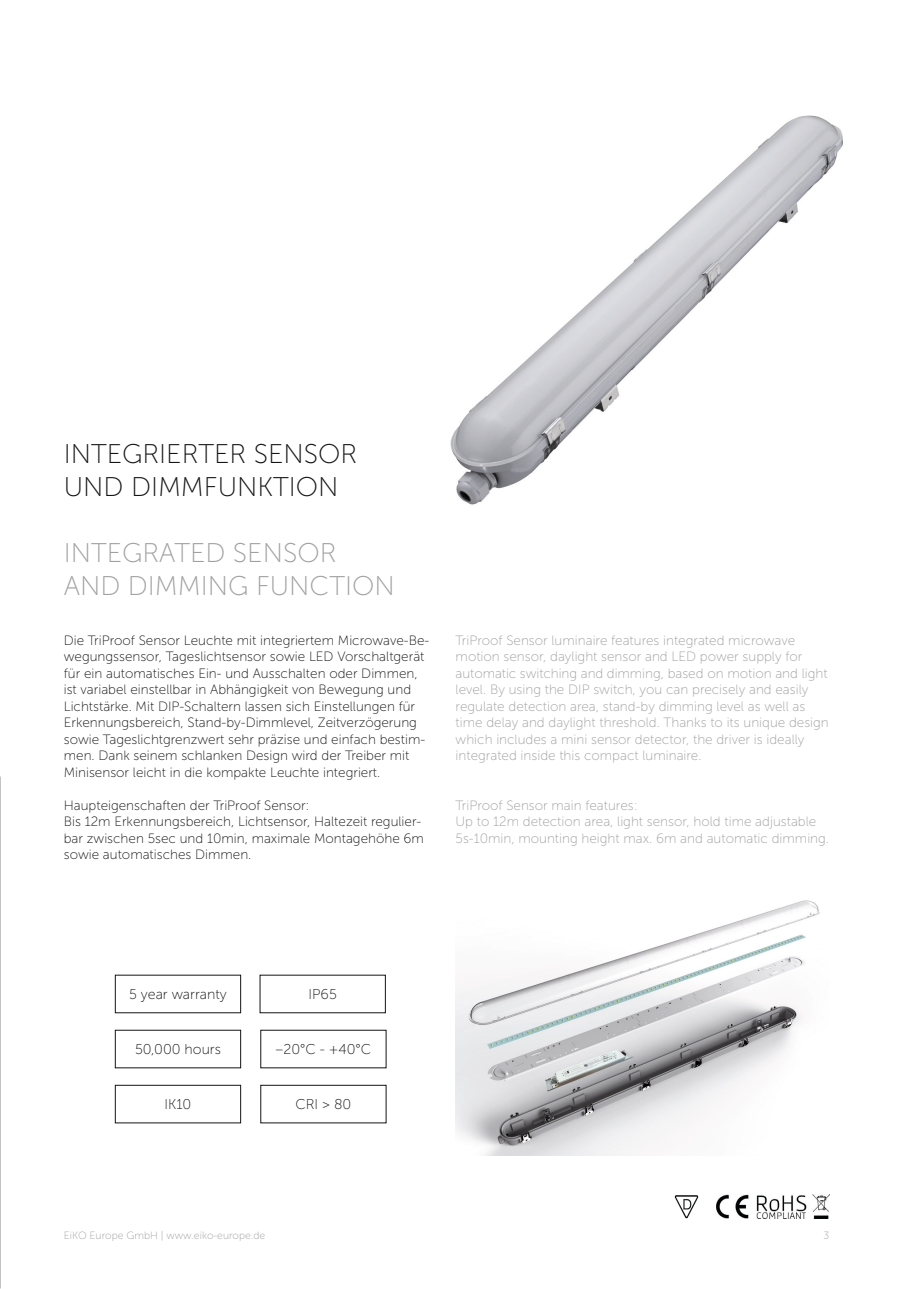
<style>
.page{position:relative;width:906px;height:1289px;background:#fff}
.page>*{position:absolute;margin:0;border:0;box-sizing:border-box;transform-origin:0 0}
.t1{font:27px/33px "Museo Sans 100";color:#a0a0a1}
.t2{font:27px/33px "Museo Sans 100";color:#131413}
.t3{font:14.25px "Museo Sans 100";color:#131413}
.t4{font:13.5px/16.5px "Museo Sans 100";color:#131413}
.t5{font:13.5px/16.5px "Museo Sans 100";color:#a0a0a1}
.t6{font:10.5px "Museo Sans 100";color:#a0a0a1}
</style>
<div class="page">
<img style="left:455px;top:900px;width:365px;height:255px">
<div style="left:260px;top:1084px;width:126px;height:39px;border:1px solid #131413"></div>
<div style="left:115px;top:1084px;width:126px;height:39px;border:1px solid #131413"></div>
<img style="left:716px;top:1194px;width:113px;height:24px">
<img style="left:674px;top:1195px;width:25px;height:23px">
<img style="left:450px;top:115px;width:393px;height:390px">
<h1 class="t2" style="left:64px;top:437px;width:295px">INTEGRIERTER SENSOR<br>UND DIMMFUNKTION</h1>
<h1 class="t1" style="left:64px;top:536px;width:332px">INTEGRATED SENSOR<br>AND DIMMING FUNCTION</h1>
<p class="t4" style="left:64px;top:632px;width:367px">Die TriProof Sensor Leuchte mit integriertem Microwave-Be&shy;wegungssensor, Tageslichtsensor sowie LED Vorschaltgerät für ein automatisches Ein- und Ausschalten oder Dimmen, ist variabel einstellbar in Abhängigkeit von Bewegung und Lichtstärke. Mit DIP-Schaltern lassen sich Einstellungen für Erkennungsbereich, Stand-by-Dimmlevel, Zeitverzögerung sowie Tageslichtgrenzwert sehr präzise und einfach bestim&shy;men. Dank seinem schlanken Design wird der Treiber mit Minisensor leicht in die kompakte Leuchte integriert.</p>
<p class="t4" style="left:64px;top:796px;width:362px">Haupteigenschaften der TriProof Sensor:<br>Bis 12m Erkennungsbereich, Lichtsensor, Haltezeit regulier&shy;bar zwischen 5sec und 10min, maximale Montagehöhe 6m sowie automatisches Dimmen.</p>
<p class="t5" style="left:455px;top:631px;width:375px">TriProof Sensor luminaire features integrated microwave motion sensor, daylight sensor and LED power supply for automatic switching and dimming, based on motion and light level. By using the DIP switch, you can precisely and easily regulate detection area, stand-by dimming level as well as time delay and daylight threshold. Thanks to its unique design which includes a mini sensor detector, the driver is ideally integrated inside this compact luminaire.</p>
<p class="t5" style="left:455px;top:796px;width:375px">TriProof Sensor main features:<br>Up to 12m detection area, light sensor, hold time adjustable<br>5s-10min, mounting height max. 6m and automatic dimming.</p>
<p class="t3" style="left:129px;top:986px;width:99px">5 year warranty</p>
<p class="t3" style="left:308px;top:986px;width:30px">IP65</p>
<p class="t3" style="left:135px;top:1041px;width:87px">50,000 hours</p>
<p class="t3" style="left:275px;top:1041px;width:97px">–20°C - +40°C</p>
<p class="t3" style="left:164px;top:1096px;width:28px">IK10</p>
<p class="t3" style="left:295px;top:1096px;width:58px">CRI &gt; 80</p>
<p class="t6" style="left:64px;top:1229px;width:203px">EiKO Europe GmbH | www.eiko-europe.de</p>
<p class="t6" style="left:823px;top:1229px;width:7px">3</p>
</div>
